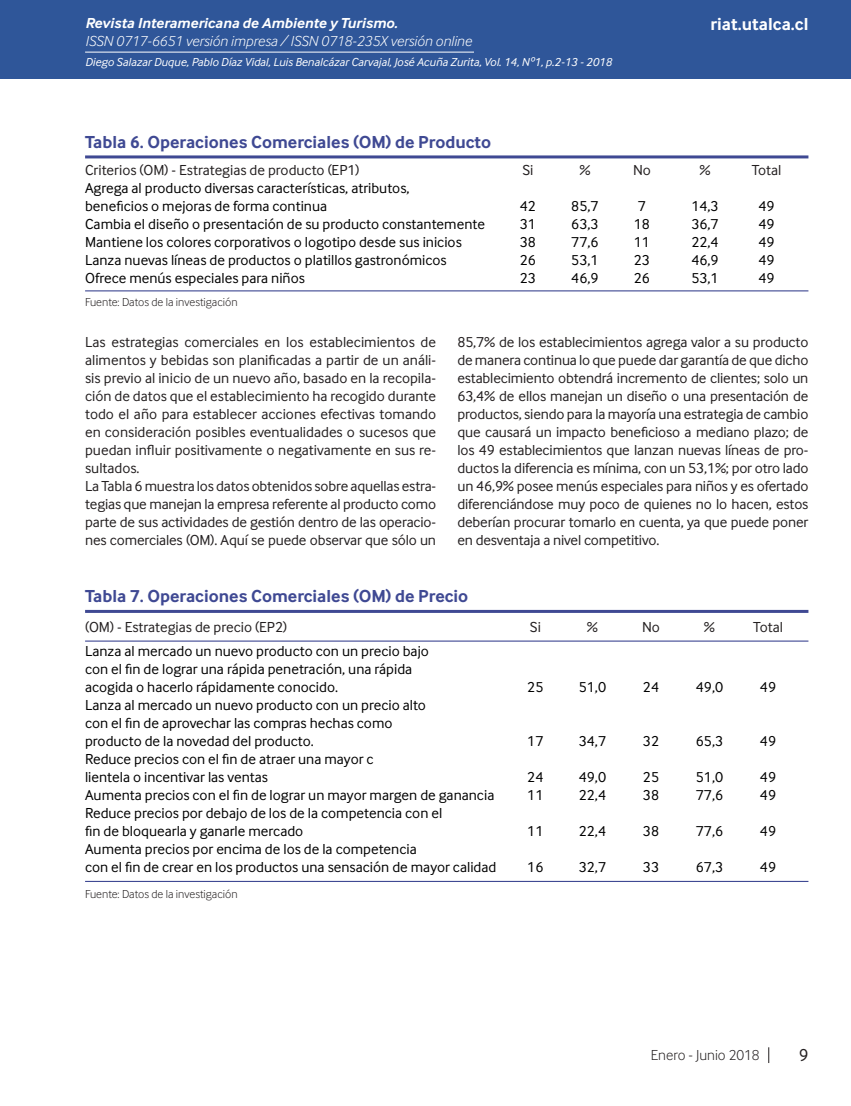
<style>
.page{position:relative;width:851px;height:1106px;background:#fff}
.page>*{position:absolute;margin:0;border:0;box-sizing:border-box;transform-origin:0 0}
.Tabla_titulo{font:700 18px "Inter Face";color:#3f4993}
.t1{font:700 18px "Inter Face";color:#fff}
.t2{font:18px "Inter Face";color:#231f20}
.Cuerpo_de_Texto{font:15px/18px "Inter Face";color:#231f20;text-align:justify}
.Cuerpo_de_Texto-2{font:15px "Inter Face";color:#000}
.t3{font:italic 300 15px "Inter Face";color:#fff}
.t4{font:italic 700 15px "Inter Face";color:#fff}
.t5{font:300 15px "Inter Face";color:#231f20}
.Cuño_de_pagina{font:italic 12px "Inter Face";color:#fff}
.Fuente{font:300 12px "Inter Face";color:#231f20}
</style>
<div class="page">
<div style="left:0;top:0;width:850px;height:79px;background:#2f5699"></div>
<hr style="left:85px;top:52px;width:389px;height:1px;background:#fff">
<svg style="left:768px;top:1047px;width:1px;height:16px"></svg>
<hr style="left:85px;top:290px;width:723px;height:1px;background:#3f4993">
<hr style="left:85px;top:155px;width:723px;height:3px;background:#3f4993">
<hr style="left:85px;top:610px;width:723px;height:3px;background:#3f4993">
<hr style="left:85px;top:880px;width:723px;height:2px;background:#3f4993">
<hr style="left:85px;top:640px;width:723px;height:1px;background:#3f4993">
<p class="t4" style="left:85px;top:15px;width:314px">Revista Interamericana de Ambiente y Turismo.</p>
<p class="t3" style="left:85px;top:33px;width:388px">ISSN 0717-6651 versión impresa / ISSN 0718-235X versión online</p>
<p class="Cuño_de_pagina" style="left:85px;top:56px;width:528px">Diego Salazar Duque, Pablo Díaz Vidal, Luis Benalcázar Carvajal, José Acuña Zurita, Vol. 14, Nº1, p.2-13 - 2018</p>
<p class="t1" style="left:710px;top:14px;width:99px">riat.utalca.cl</p>
<p class="Tabla_titulo" style="left:85px;top:132px;width:407px">Tabla 6. Operaciones Comerciales (OM) de Producto</p>
<p class="Cuerpo_de_Texto" style="left:85px;top:161px;width:276px">Criterios (OM) - Estrategias de producto (EP1)</p>
<p class="Cuerpo_de_Texto" style="left:522px;top:161px;width:12px">Si</p>
<p class="Cuerpo_de_Texto" style="left:579px;top:161px;width:13px">%</p>
<p class="Cuerpo_de_Texto" style="left:633px;top:161px;width:19px">No</p>
<p class="Cuerpo_de_Texto" style="left:699px;top:161px;width:13px">%</p>
<p class="Cuerpo_de_Texto" style="left:751px;top:161px;width:31px">Total</p>
<p class="Cuerpo_de_Texto-2" style="left:85px;top:180px;width:326px">Agrega al producto diversas características, atributos,</p>
<p class="Cuerpo_de_Texto-2" style="left:85px;top:198px;width:243px">beneficios o mejoras de forma continua</p>
<p class="Cuerpo_de_Texto-2" style="left:519px;top:198px;width:18px">42</p>
<p class="Cuerpo_de_Texto-2" style="left:571px;top:198px;width:29px">85,7</p>
<p class="Cuerpo_de_Texto-2" style="left:637px;top:198px;width:10px">7</p>
<p class="Cuerpo_de_Texto-2" style="left:691px;top:198px;width:29px">14,3</p>
<p class="Cuerpo_de_Texto-2" style="left:758px;top:198px;width:18px">49</p>
<p class="Cuerpo_de_Texto-2" style="left:85px;top:216px;width:401px">Cambia el diseño o presentación de su producto constantemente</p>
<p class="Cuerpo_de_Texto-2" style="left:519px;top:216px;width:18px">31</p>
<p class="Cuerpo_de_Texto-2" style="left:571px;top:216px;width:29px">63,3</p>
<p class="Cuerpo_de_Texto-2" style="left:633px;top:216px;width:18px">18</p>
<p class="Cuerpo_de_Texto-2" style="left:691px;top:216px;width:29px">36,7</p>
<p class="Cuerpo_de_Texto-2" style="left:758px;top:216px;width:18px">49</p>
<p class="Cuerpo_de_Texto-2" style="left:85px;top:234px;width:378px">Mantiene los colores corporativos o logotipo desde sus inicios</p>
<p class="Cuerpo_de_Texto-2" style="left:519px;top:234px;width:18px">38</p>
<p class="Cuerpo_de_Texto-2" style="left:571px;top:234px;width:29px">77,6</p>
<p class="Cuerpo_de_Texto-2" style="left:633px;top:234px;width:18px">11</p>
<p class="Cuerpo_de_Texto-2" style="left:691px;top:234px;width:29px">22,4</p>
<p class="Cuerpo_de_Texto-2" style="left:758px;top:234px;width:18px">49</p>
<p class="Cuerpo_de_Texto-2" style="left:85px;top:252px;width:363px">Lanza nuevas líneas de productos o platillos gastronómicos</p>
<p class="Cuerpo_de_Texto-2" style="left:519px;top:252px;width:18px">26</p>
<p class="Cuerpo_de_Texto-2" style="left:571px;top:252px;width:29px">53,1</p>
<p class="Cuerpo_de_Texto-2" style="left:633px;top:252px;width:18px">23</p>
<p class="Cuerpo_de_Texto-2" style="left:691px;top:252px;width:29px">46,9</p>
<p class="Cuerpo_de_Texto-2" style="left:758px;top:252px;width:18px">49</p>
<p class="Cuerpo_de_Texto-2" style="left:85px;top:270px;width:221px">Ofrece menús especiales para niños</p>
<p class="Cuerpo_de_Texto-2" style="left:519px;top:270px;width:18px">23</p>
<p class="Cuerpo_de_Texto-2" style="left:571px;top:270px;width:29px">46,9</p>
<p class="Cuerpo_de_Texto-2" style="left:633px;top:270px;width:18px">26</p>
<p class="Cuerpo_de_Texto-2" style="left:691px;top:270px;width:29px">53,1</p>
<p class="Cuerpo_de_Texto-2" style="left:758px;top:270px;width:18px">49</p>
<p class="Fuente" style="left:85px;top:295px;width:154px">Fuente: Datos de la investigación</p>
<p class="Cuerpo_de_Texto" style="left:85px;top:333px;width:352px">Las estrategias comerciales en los establecimientos de alimentos y bebidas son planificadas a partir de un análi&shy;sis previo al inicio de un nuevo año, basado en la recopila&shy;ción de datos que el establecimiento ha recogido durante todo el año para establecer acciones efectivas tomando en consideración posibles eventualidades o sucesos que puedan influir positivamente o negativamente en sus re&shy;sultados.</p>
<p class="Cuerpo_de_Texto" style="left:85px;top:477px;width:352px">La Tabla 6 muestra los datos obtenidos sobre aquellas estra&shy;tegias que manejan la empresa referente al producto como parte de sus actividades de gestión dentro de las operacio&shy;nes comerciales (OM). Aquí se puede observar que sólo un</p>
<p class="Cuerpo_de_Texto" style="left:457px;top:333px;width:352px">85,7% de los establecimientos agrega valor a su producto de manera continua lo que puede dar garantía de que dicho establecimiento obtendrá incremento de clientes; solo un 63,4% de ellos manejan un diseño o una presentación de productos, siendo para la mayoría una estrategia de cambio que causará un impacto beneficioso a mediano plazo; de los 49 establecimientos que lanzan nuevas líneas de pro&shy;ductos la diferencia es mínima, con un 53,1%; por otro lado un 46,9% posee menús especiales para niños y es ofertado diferenciándose muy poco de quienes no lo hacen, estos deberían procurar tomarlo en cuenta, ya que puede poner en desventaja a nivel competitivo.</p>
<p class="Tabla_titulo" style="left:85px;top:585px;width:384px">Tabla 7. Operaciones Comerciales (OM) de Precio</p>
<p class="Cuerpo_de_Texto" style="left:85px;top:618px;width:203px">(OM) - Estrategias de precio (EP2)</p>
<p class="Cuerpo_de_Texto" style="left:530px;top:618px;width:12px">Si</p>
<p class="Cuerpo_de_Texto" style="left:586px;top:618px;width:13px">%</p>
<p class="Cuerpo_de_Texto" style="left:642px;top:618px;width:19px">No</p>
<p class="Cuerpo_de_Texto" style="left:703px;top:618px;width:13px">%</p>
<p class="Cuerpo_de_Texto" style="left:753px;top:618px;width:31px">Total</p>
<p class="Cuerpo_de_Texto-2" style="left:85px;top:642px;width:345px">Lanza al mercado un nuevo producto con un precio bajo</p>
<p class="Cuerpo_de_Texto-2" style="left:85px;top:660px;width:328px">con el fin de lograr una rápida penetración, una rápida</p>
<p class="Cuerpo_de_Texto-2" style="left:85px;top:678px;width:254px">acogida o hacerlo rápidamente conocido.</p>
<p class="Cuerpo_de_Texto-2" style="left:527px;top:678px;width:18px">25</p>
<p class="Cuerpo_de_Texto-2" style="left:578px;top:678px;width:29px">51,0</p>
<p class="Cuerpo_de_Texto-2" style="left:642px;top:678px;width:18px">24</p>
<p class="Cuerpo_de_Texto-2" style="left:695px;top:678px;width:29px">49,0</p>
<p class="Cuerpo_de_Texto-2" style="left:759px;top:678px;width:18px">49</p>
<p class="Cuerpo_de_Texto-2" style="left:85px;top:696px;width:342px">Lanza al mercado un nuevo producto con un precio alto</p>
<p class="Cuerpo_de_Texto-2" style="left:85px;top:714px;width:309px">con el fin de aprovechar las compras hechas como</p>
<p class="Cuerpo_de_Texto-2" style="left:85px;top:732px;width:230px">producto de la novedad del producto.</p>
<p class="Cuerpo_de_Texto-2" style="left:527px;top:732px;width:18px">17</p>
<p class="Cuerpo_de_Texto-2" style="left:578px;top:732px;width:29px">34,7</p>
<p class="Cuerpo_de_Texto-2" style="left:642px;top:732px;width:18px">32</p>
<p class="Cuerpo_de_Texto-2" style="left:695px;top:732px;width:29px">65,3</p>
<p class="Cuerpo_de_Texto-2" style="left:759px;top:732px;width:18px">49</p>
<p class="Cuerpo_de_Texto-2" style="left:85px;top:750px;width:290px">Reduce precios con el fin de atraer una mayor c</p>
<p class="Cuerpo_de_Texto-2" style="left:85px;top:768px;width:184px">lientela o incentivar las ventas</p>
<p class="Cuerpo_de_Texto-2" style="left:527px;top:768px;width:18px">24</p>
<p class="Cuerpo_de_Texto-2" style="left:578px;top:768px;width:29px">49,0</p>
<p class="Cuerpo_de_Texto-2" style="left:642px;top:768px;width:18px">25</p>
<p class="Cuerpo_de_Texto-2" style="left:695px;top:768px;width:29px">51,0</p>
<p class="Cuerpo_de_Texto-2" style="left:759px;top:768px;width:18px">49</p>
<p class="Cuerpo_de_Texto-2" style="left:85px;top:786px;width:411px">Aumenta precios con el fin de lograr un mayor margen de ganancia</p>
<p class="Cuerpo_de_Texto-2" style="left:527px;top:786px;width:18px">11</p>
<p class="Cuerpo_de_Texto-2" style="left:578px;top:786px;width:29px">22,4</p>
<p class="Cuerpo_de_Texto-2" style="left:642px;top:786px;width:18px">38</p>
<p class="Cuerpo_de_Texto-2" style="left:695px;top:786px;width:29px">77,6</p>
<p class="Cuerpo_de_Texto-2" style="left:759px;top:786px;width:18px">49</p>
<p class="Cuerpo_de_Texto-2" style="left:85px;top:804px;width:358px">Reduce precios por debajo de los de la competencia con el</p>
<p class="Cuerpo_de_Texto-2" style="left:85px;top:822px;width:220px">fin de bloquearla y ganarle mercado</p>
<p class="Cuerpo_de_Texto-2" style="left:527px;top:822px;width:18px">11</p>
<p class="Cuerpo_de_Texto-2" style="left:578px;top:822px;width:29px">22,4</p>
<p class="Cuerpo_de_Texto-2" style="left:642px;top:822px;width:18px">38</p>
<p class="Cuerpo_de_Texto-2" style="left:695px;top:822px;width:29px">77,6</p>
<p class="Cuerpo_de_Texto-2" style="left:759px;top:822px;width:18px">49</p>
<p class="Cuerpo_de_Texto-2" style="left:85px;top:840px;width:333px">Aumenta precios por encima de los de la competencia</p>
<p class="Cuerpo_de_Texto-2" style="left:85px;top:858px;width:413px">con el fin de crear en los productos una sensación de mayor calidad</p>
<p class="Cuerpo_de_Texto-2" style="left:527px;top:858px;width:18px">16</p>
<p class="Cuerpo_de_Texto-2" style="left:578px;top:858px;width:29px">32,7</p>
<p class="Cuerpo_de_Texto-2" style="left:642px;top:858px;width:18px">33</p>
<p class="Cuerpo_de_Texto-2" style="left:695px;top:858px;width:29px">67,3</p>
<p class="Cuerpo_de_Texto-2" style="left:759px;top:858px;width:18px">49</p>
<p class="Fuente" style="left:85px;top:886px;width:154px">Fuente: Datos de la investigación</p>
<p class="t5" style="left:651px;top:1046px;width:110px">Enero - Junio 2018</p>
<p class="t2" style="left:798px;top:1045px;width:11px">9</p>
</div>
